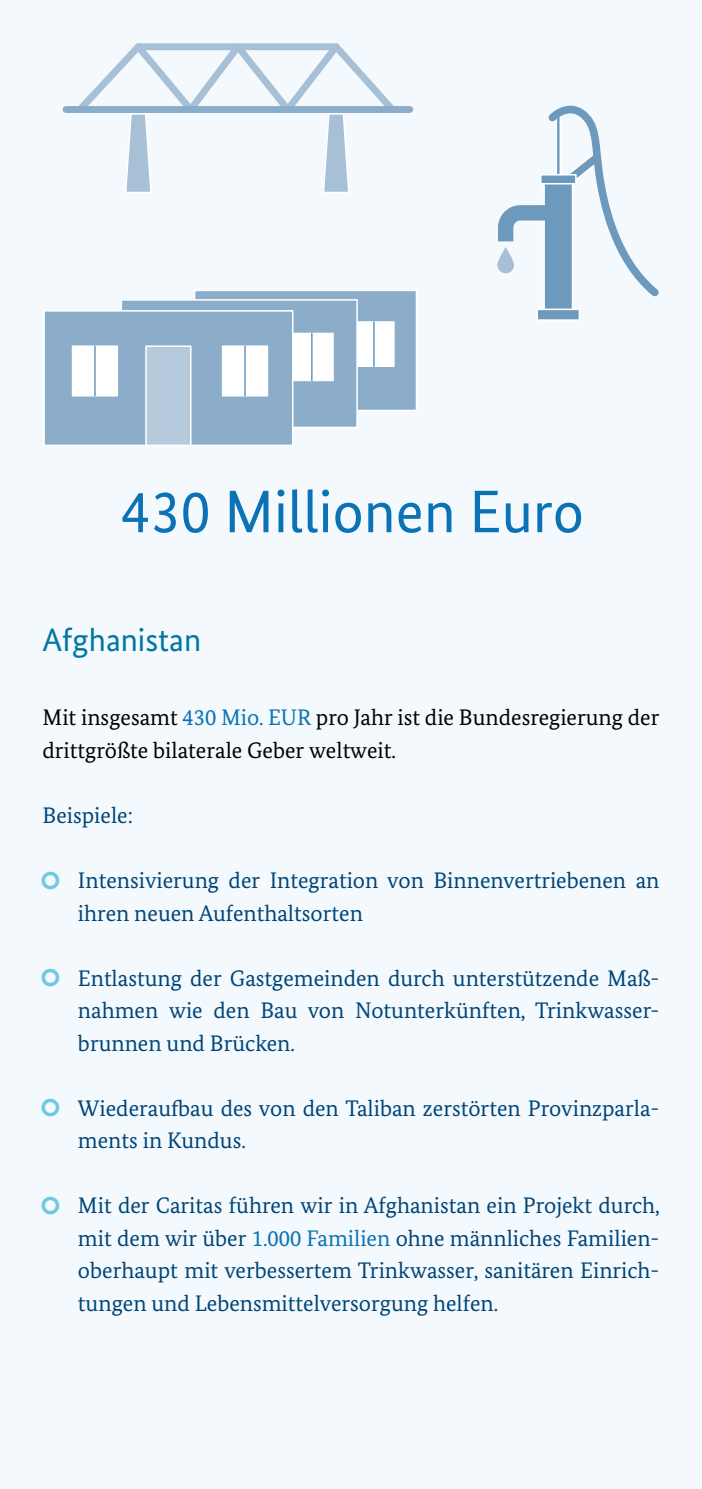
<style>
.page{position:relative;width:702px;height:1489px;background:#fff}
.page>*{position:absolute;margin:0;border:0;box-sizing:border-box;transform-origin:0 0}
.Zitat{font:60px "Bundes Sans";color:#0b72b5}
.meine_Überschrift_kl{font:32.5px "Bundes Sans";color:#0076a0}
.Fließtext{font:22.5px/32.5px "Bundes Serif";color:#004578}
.Fließtext-2{font:22.5px/32.5px "Bundes Serif";color:#000}
.s1{color:#0b72b5}
.s2{font-family:"Bundes Kreis";font-size:30px;color:#71c8e3}
</style>
<div class="page">
<div style="left:0;top:0;width:702px;height:1488px;background:#f3f9fd"></div>
<div style="left:544px;top:179px;width:28px;height:136px;background:#6d9abc"></div>
<div style="left:537px;top:309px;width:42px;height:11px;background:#6d9abc"></div>
<div style="left:536px;top:308px;width:44px;height:13px;border:2px solid #fff"></div>
<svg style="left:497px;top:105px;width:162px;height:198px"></svg>
<svg style="left:497px;top:247px;width:17px;height:26px"></svg>
<svg style="left:79px;top:43px;width:315px;height:150px"></svg>
<div style="left:66px;top:106px;width:343px;height:7px;background:#8badc9"></div>
<div style="left:194px;top:290px;width:222px;height:120px;background:#8badc9"></div>
<div style="left:194px;top:289px;width:223px;height:122px;border:2px solid #fff"></div>
<div style="left:354px;top:322px;width:40px;height:44px;background:#fff"></div>
<div style="left:353px;top:321px;width:41px;height:46px;border:2px solid #fff"></div>
<hr style="left:373px;top:322px;width:1px;height:44px;background:#6d9abc">
<div style="left:121px;top:300px;width:236px;height:127px;background:#8badc9"></div>
<div style="left:120px;top:299px;width:238px;height:129px;border:2px solid #fff"></div>
<div style="left:290px;top:333px;width:43px;height:47px;background:#fff"></div>
<div style="left:290px;top:332px;width:44px;height:49px;border:2px solid #fff"></div>
<hr style="left:311px;top:333px;width:1px;height:47px;background:#6d9abc">
<div style="left:44px;top:311px;width:249px;height:134px;background:#8badc9"></div>
<div style="left:43px;top:310px;width:250px;height:136px;border:2px solid #fff"></div>
<div style="left:146px;top:346px;width:45px;height:99px;background:#b6cadd"></div>
<div style="left:145px;top:345px;width:46px;height:101px;border:2px solid #fff"></div>
<div style="left:73px;top:346px;width:44px;height:50px;background:#fff"></div>
<div style="left:72px;top:345px;width:46px;height:51px;border:2px solid #fff"></div>
<div style="left:222px;top:346px;width:45px;height:50px;background:#fff"></div>
<div style="left:222px;top:345px;width:46px;height:51px;border:2px solid #fff"></div>
<hr style="left:94px;top:346px;width:2px;height:50px;background:#6d9abc">
<hr style="left:244px;top:346px;width:2px;height:50px;background:#6d9abc">
<p class="Zitat" style="left:120px;top:475px;width:465px">430 Millionen Euro</p>
<p class="meine_Überschrift_kl" style="left:43px;top:620px;width:160px">Afghanistan</p>
<p class="Fließtext-2" style="left:43px;top:701px;width:618px">Mit insgesamt <span class="s1">430 Mio. EUR</span> pro Jahr ist die Bundesregierung der drittgrößte bilaterale Geber weltweit.</p>
<p class="Fließtext" style="left:43px;top:798px;width:92px">Beispiele:</p>
<p class="Fließtext" style="left:78px;top:863px;width:583px;text-indent:-35px"><span class="s2">.</span> Intensivierung der Integration von Binnenvertriebenen an ihren neuen Aufenthaltsorten</p>
<p class="Fließtext" style="left:78px;top:961px;width:583px;text-align:justify;text-indent:-35px"><span class="s2">.</span> Entlastung der Gastgemeinden durch unterstützende Maß&shy;nahmen wie den Bau von Notunterkünften, Trinkwasser&shy;brunnen und Brücken.</p>
<p class="Fließtext" style="left:78px;top:1091px;width:583px;text-indent:-35px"><span class="s2">.</span> Wiederaufbau des von den Taliban zerstörten Provinzparla&shy;ments in Kundus.</p>
<p class="Fließtext" style="left:78px;top:1188px;width:583px;text-align:justify;text-indent:-35px"><span class="s2">.</span> Mit der Caritas führen wir in Afghanistan ein Projekt durch, mit dem wir über <span class="s1">1.000 Familien</span> ohne männliches Familien&shy;oberhaupt mit verbessertem Trinkwasser, sanitären Einrich&shy;tungen und Lebensmittelversorgung helfen.</p>
</div>
